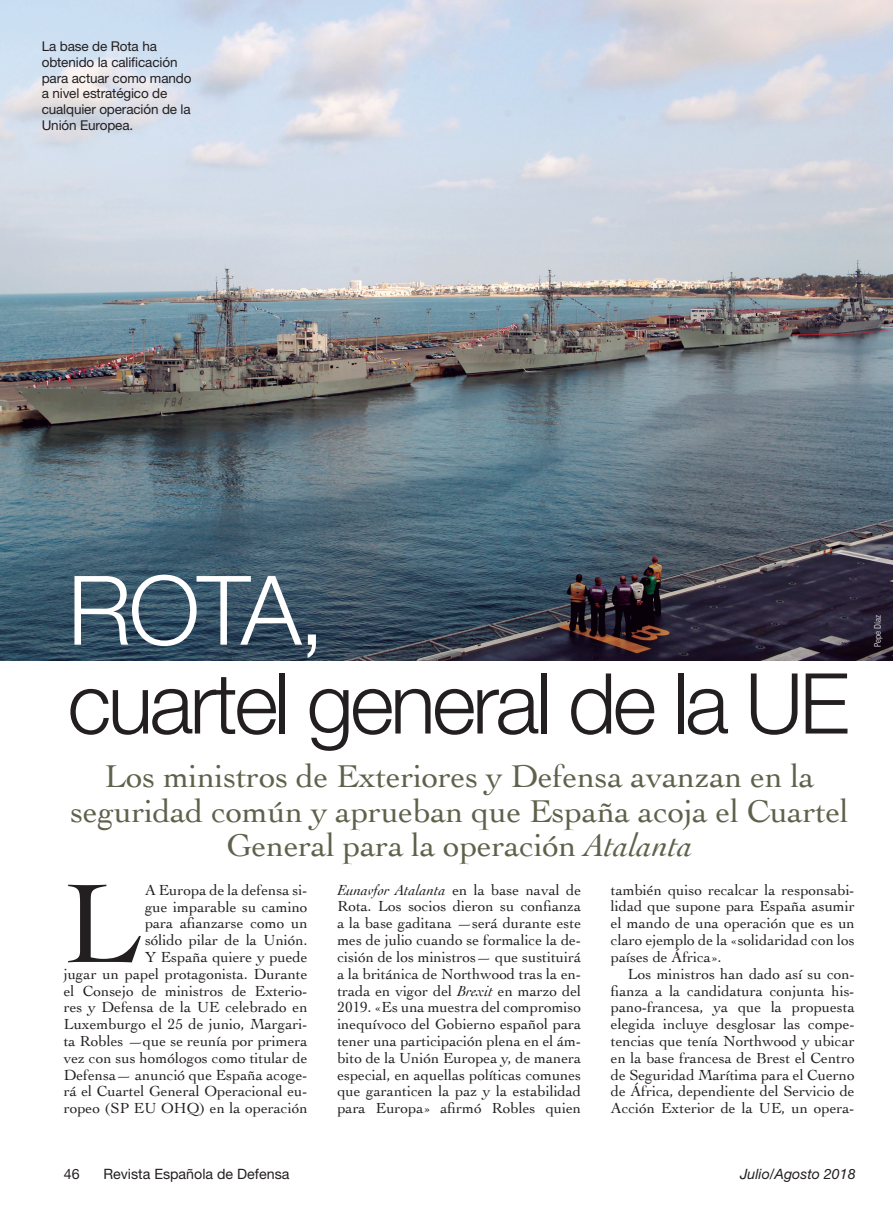
<style>
.page{position:relative;width:893px;height:1217px;background:#fff}
.page>*{position:absolute;margin:0;border:0;box-sizing:border-box;transform-origin:0 0}
.t1{font:118.05px "Cochin";color:#231f20}
.t2{font:300 96px "Helvetica Neue";color:#fff}
.t3{font:300 84px "Helvetica Neue";letter-spacing:-.04em;color:#231f20}
.t4{font:33px/34.5px "Cochin";letter-spacing:-.005em;color:#60614b;text-align:center}
.t5{font:15.3px/16.8px "Cochin";color:#231f20;text-align:justify}
.t6{font:14.25px "Helvetica Neue";color:#231f20}
.t7{font:italic 14.25px "Helvetica Neue";color:#231f20}
.t8{font:13.5px/15.8px "Helvetica Neue";letter-spacing:-.01em;color:#231f20}
.t9{font:300 condensed 9px "Univers";letter-spacing:-.005em;color:#fff}
.s1{font-style:italic}
</style>
<div class="page">
<img style="left:0;top:0;width:893px;height:660px">
<p class="t8" style="left:42px;top:38px;width:151px">La base de Rota ha obtenido la calificación para actuar como mando a nivel estratégico de cualquier operación de la<br>Unión Europea.</p>
<h2 class="t2" style="left:68px;top:551px;width:259px">Rota,</h2>
<h3 class="t3" style="left:68px;top:652px;width:783px">cuartel general de la UE</h3>
<h3 class="t4" style="left:71px;top:757px;width:780px">Los ministros de Exteriores y Defensa avanzan en la seguridad común y aprueban que España acoja el Cuartel<br>General para la operación <span class="s1">Atalanta</span></h3>
<p class="t5" style="left:64px;top:880px;width:245px;text-align:right">a Europa de la defensa si-<br>gue imparable su camino<br>para afianzarse como un<br>sólido pilar de la Unión.<br>Y España quiere y puede<br>jugar un papel protagonista. Durante el Consejo de ministros de Exterio&shy;res y Defensa de la UE celebrado en<br>Luxemburgo el 25 de junio, Margari&shy;ta Robles —que se reunía por primera vez con sus homólogos como titular de<br>Defensa— anunció que España acoge&shy;rá el Cuartel General Operacional eu&shy;ropeo (SP EU OHQ) en la operación</p>
<p class="t5" style="left:337px;top:880px;width:245px"><span class="s1">Eunavfor Atalanta</span> en la base naval de Rota. Los socios dieron su confianza a la base gaditana —será durante este mes de julio cuando se formalice la de&shy;cisión de los ministros— que sustituirá a la británica de Northwood tras la en&shy;trada en vigor del <span class="s1">Brexit</span> en marzo del 2019. «Es una muestra del compromiso inequívoco del Gobierno español para tener una participación plena en el ám&shy;bito de la Unión Europea y, de manera especial, en aquellas políticas comunes que garanticen la paz y la estabilidad para Europa» afirmó Robles quien</p>
<p class="t5" style="left:611px;top:880px;width:245px">también quiso recalcar la responsabi&shy;lidad que supone para España asumir el mando de una operación que es un claro ejemplo de la «solidaridad con los países de África».</p>
<h1 class="t1" style="left:64px;top:843px;width:78px">L</h1>
<p class="t5" style="left:611px;top:964px;width:245px;text-indent:17px">Los ministros han dado así su con&shy;fianza a la candidatura conjunta his&shy;pano-francesa, ya que la propuesta elegida incluye desglosar las compe&shy;tencias que tenía Northwood y ubicar en la base francesa de Brest el Centro de Seguridad Marítima para el Cuerno de África, dependiente del Servicio de Acción Exterior de la UE, un opera-</p>
<p class="t9" style="left:872px;top:646px;width:33px;rotate:-90deg">Pepe Díaz</p>
<p class="t6" style="left:64px;top:1164px;width:17px">46</p>
<p class="t6" style="left:103px;top:1164px;width:188px">Revista Española de Defensa</p>
<p class="t7" style="left:740px;top:1164px;width:117px">Julio/Agosto 2018</p>
</div>
